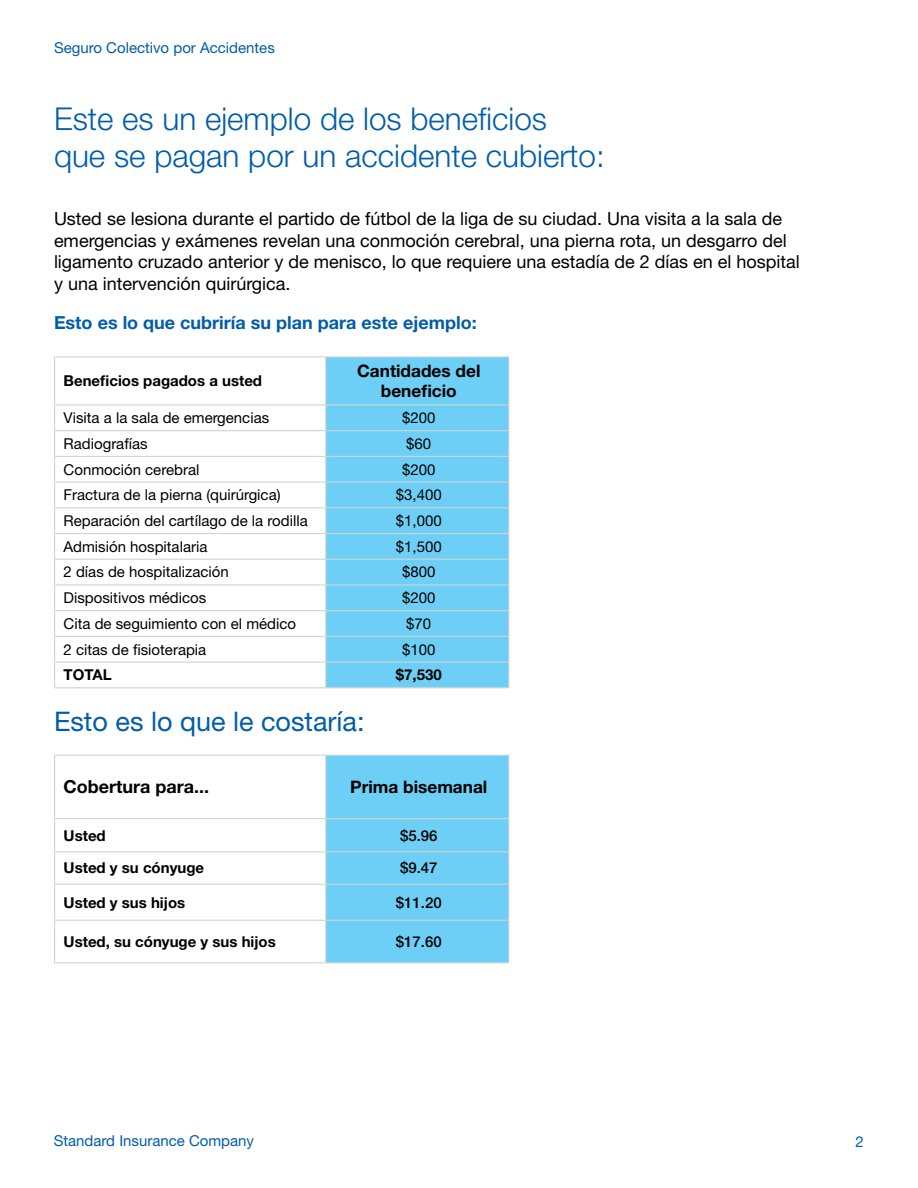
<style>
.page{position:relative;width:918px;height:1188px;background:#fff}
.page>*{position:absolute;margin:0;border:0;box-sizing:border-box;transform-origin:0 0}
.t1{font:300 31.5px/37.8px "Helvetica Neue LT Std";color:#005daa}
.t2{font:27px "Helvetica Neue LT Std";color:#005daa}
.t3{font:18px/21.6px "Helvetica Neue LT Std";color:#000}
.t4{font:700 18px "Helvetica Neue LT Std";color:#005daa}
.t5{font:700 18px "Helvetica Neue LT Std";color:#000}
.t6{font:700 17.25px/20.7px "Helvetica Neue LT Std";color:#000;text-align:center}
.t7{font:15px "Helvetica Neue LT Std";color:#000}
.t8{font:700 15px "Helvetica Neue LT Std";color:#000}
.t9{font:15px "Helvetica Neue LT Std";color:#005daa}
.t10{font:500 15px "Helvetica Neue LT Std";color:#000}
</style>
<div class="page">
<svg style="left:326px;top:358px;width:182px;height:329px;background:#70cff4"></svg>
<hr style="left:54px;top:358px;width:1px;height:46px;background:#d1d3d4">
<hr style="left:54px;top:404px;width:271px;height:2px;background:#d1d3d4">
<hr style="left:54px;top:430px;width:271px;height:1px;background:#d1d3d4">
<hr style="left:54px;top:456px;width:271px;height:1px;background:#d1d3d4">
<hr style="left:54px;top:482px;width:271px;height:1px;background:#d1d3d4">
<hr style="left:54px;top:507px;width:271px;height:1px;background:#d1d3d4">
<hr style="left:54px;top:533px;width:271px;height:1px;background:#d1d3d4">
<hr style="left:54px;top:559px;width:271px;height:1px;background:#d1d3d4">
<hr style="left:54px;top:584px;width:271px;height:2px;background:#d1d3d4">
<hr style="left:54px;top:610px;width:271px;height:1px;background:#d1d3d4">
<hr style="left:54px;top:636px;width:271px;height:1px;background:#d1d3d4">
<hr style="left:54px;top:662px;width:271px;height:1px;background:#d1d3d4">
<svg style="left:54px;top:406px;width:1px;height:281px"></svg>
<hr style="left:54px;top:687px;width:271px;height:1px;background:#d1d3d4">
<hr style="left:54px;top:356px;width:271px;height:2px;background:#d1d3d4">
<hr style="left:325px;top:356px;width:184px;height:2px;background:#d1d3d4">
<hr style="left:325px;top:358px;width:1px;height:46px;background:#d1d3d4">
<hr style="left:508px;top:358px;width:1px;height:46px;background:#d1d3d4">
<hr style="left:325px;top:404px;width:184px;height:2px;background:#d1d3d4">
<hr style="left:325px;top:430px;width:184px;height:1px;background:#d1d3d4">
<hr style="left:325px;top:456px;width:184px;height:1px;background:#d1d3d4">
<hr style="left:325px;top:482px;width:184px;height:1px;background:#d1d3d4">
<hr style="left:325px;top:507px;width:184px;height:1px;background:#d1d3d4">
<hr style="left:325px;top:533px;width:184px;height:1px;background:#d1d3d4">
<hr style="left:325px;top:559px;width:184px;height:1px;background:#d1d3d4">
<hr style="left:325px;top:584px;width:184px;height:2px;background:#d1d3d4">
<hr style="left:325px;top:610px;width:184px;height:1px;background:#d1d3d4">
<hr style="left:325px;top:636px;width:184px;height:1px;background:#d1d3d4">
<hr style="left:325px;top:662px;width:184px;height:1px;background:#d1d3d4">
<svg style="left:325px;top:406px;width:1px;height:281px"></svg>
<svg style="left:508px;top:406px;width:1px;height:281px"></svg>
<hr style="left:325px;top:687px;width:184px;height:1px;background:#d1d3d4">
<div style="left:326px;top:756px;width:182px;height:206px;background:#6dcff6"></div>
<hr style="left:54px;top:755px;width:271px;height:1px;background:#d1d3d4">
<hr style="left:54px;top:756px;width:1px;height:62px;background:#d1d3d4">
<hr style="left:54px;top:819px;width:1px;height:32px;background:#d1d3d4">
<hr style="left:54px;top:852px;width:1px;height:32px;background:#d1d3d4">
<hr style="left:54px;top:885px;width:1px;height:35px;background:#d1d3d4">
<hr style="left:54px;top:921px;width:1px;height:41px;background:#d1d3d4">
<hr style="left:54px;top:962px;width:271px;height:1px;background:#d1d3d4">
<hr style="left:54px;top:818px;width:271px;height:1px;background:#d1d3d4">
<hr style="left:54px;top:851px;width:271px;height:1px;background:#d1d3d4">
<hr style="left:54px;top:884px;width:271px;height:1px;background:#d1d3d4">
<hr style="left:54px;top:920px;width:271px;height:1px;background:#d1d3d4">
<hr style="left:325px;top:755px;width:184px;height:1px;background:#d1d3d4">
<hr style="left:325px;top:756px;width:1px;height:62px;background:#d1d3d4">
<hr style="left:508px;top:756px;width:1px;height:62px;background:#d1d3d4">
<hr style="left:325px;top:818px;width:184px;height:1px;background:#d1d3d4">
<hr style="left:325px;top:819px;width:1px;height:32px;background:#d1d3d4">
<hr style="left:508px;top:819px;width:1px;height:32px;background:#d1d3d4">
<hr style="left:325px;top:851px;width:184px;height:1px;background:#d1d3d4">
<hr style="left:325px;top:852px;width:1px;height:32px;background:#d1d3d4">
<hr style="left:508px;top:852px;width:1px;height:32px;background:#d1d3d4">
<hr style="left:325px;top:884px;width:184px;height:1px;background:#d1d3d4">
<hr style="left:325px;top:885px;width:1px;height:35px;background:#d1d3d4">
<hr style="left:508px;top:885px;width:1px;height:35px;background:#d1d3d4">
<hr style="left:325px;top:920px;width:184px;height:1px;background:#d1d3d4">
<hr style="left:325px;top:921px;width:1px;height:41px;background:#d1d3d4">
<hr style="left:508px;top:921px;width:1px;height:41px;background:#d1d3d4">
<hr style="left:325px;top:962px;width:184px;height:1px;background:#d1d3d4">
<p class="t9" style="left:54px;top:38px;width:222px">Seguro Colectivo por Accidentes</p>
<h1 class="t1" style="left:54px;top:99px;width:552px">Este es un ejemplo de los beneficios que se pagan por un accidente cubierto:</h1>
<p class="t3" style="left:54px;top:208px;width:747px">Usted se lesiona durante el partido de fútbol de la liga de su ciudad. Una visita a la sala de emergencias y exámenes revelan una conmoción cerebral, una pierna rota, un desgarro del ligamento cruzado anterior y de menisco, lo que requiere una estadía de 2 días en el hospital y una intervención quirúrgica.</p>
<p class="t4" style="left:54px;top:312px;width:424px">Esto es lo que cubriría su plan para este ejemplo:</p>
<p class="t8" style="left:64px;top:372px;width:200px">Beneficios pagados a usted</p>
<p class="t6" style="left:357px;top:360px;width:125px">Cantidades del beneficio</p>
<p class="t7" style="left:64px;top:409px;width:207px">Visita a la sala de emergencias</p>
<p class="t7" style="left:402px;top:409px;width:35px">$200</p>
<p class="t7" style="left:64px;top:435px;width:86px">Radiografías</p>
<p class="t7" style="left:406px;top:435px;width:27px">$60</p>
<p class="t7" style="left:64px;top:460px;width:137px">Conmoción cerebral</p>
<p class="t7" style="left:402px;top:460px;width:35px">$200</p>
<p class="t7" style="left:64px;top:486px;width:219px">Fractura de la pierna (quirúrgica)</p>
<p class="t7" style="left:396px;top:486px;width:47px">$3,400</p>
<p class="t7" style="left:64px;top:512px;width:246px">Reparación del cartílago de la rodilla</p>
<p class="t7" style="left:396px;top:512px;width:47px">$1,000</p>
<p class="t7" style="left:64px;top:537px;width:145px">Admisión hospitalaria</p>
<p class="t7" style="left:396px;top:537px;width:47px">$1,500</p>
<p class="t7" style="left:64px;top:563px;width:167px">2 días de hospitalización</p>
<p class="t7" style="left:402px;top:563px;width:35px">$800</p>
<p class="t7" style="left:64px;top:589px;width:144px">Dispositivos médicos</p>
<p class="t7" style="left:402px;top:589px;width:35px">$200</p>
<p class="t7" style="left:64px;top:615px;width:234px">Cita de seguimiento con el médico</p>
<p class="t7" style="left:406px;top:615px;width:27px">$70</p>
<p class="t7" style="left:64px;top:640px;width:144px">2 citas de fisioterapia</p>
<p class="t7" style="left:402px;top:640px;width:35px">$100</p>
<p class="t8" style="left:64px;top:666px;width:50px">TOTAL</p>
<p class="t8" style="left:396px;top:666px;width:47px">$7,530</p>
<h2 class="t2" style="left:54px;top:705px;width:312px">Esto es lo que le costaría:</h2>
<p class="t5" style="left:64px;top:776px;width:147px">Cobertura para...</p>
<p class="t6" style="left:350px;top:776px;width:139px">Prima bisemanal</p>
<p class="t8" style="left:64px;top:826px;width:44px">Usted</p>
<p class="t10" style="left:400px;top:826px;width:39px">$5.96</p>
<p class="t8" style="left:64px;top:859px;width:142px">Usted y su cónyuge</p>
<p class="t10" style="left:400px;top:859px;width:39px">$9.47</p>
<p class="t8" style="left:64px;top:893px;width:123px">Usted y sus hijos</p>
<p class="t10" style="left:396px;top:893px;width:47px">$11.20</p>
<p class="t8" style="left:64px;top:932px;width:214px">Usted, su cónyuge y sus hijos</p>
<p class="t10" style="left:396px;top:933px;width:47px">$17.60</p>
<p class="t9" style="left:54px;top:1132px;width:202px">Standard Insurance Company</p>
<p class="t9" style="left:856px;top:1133px;width:10px">2</p>
</div>
